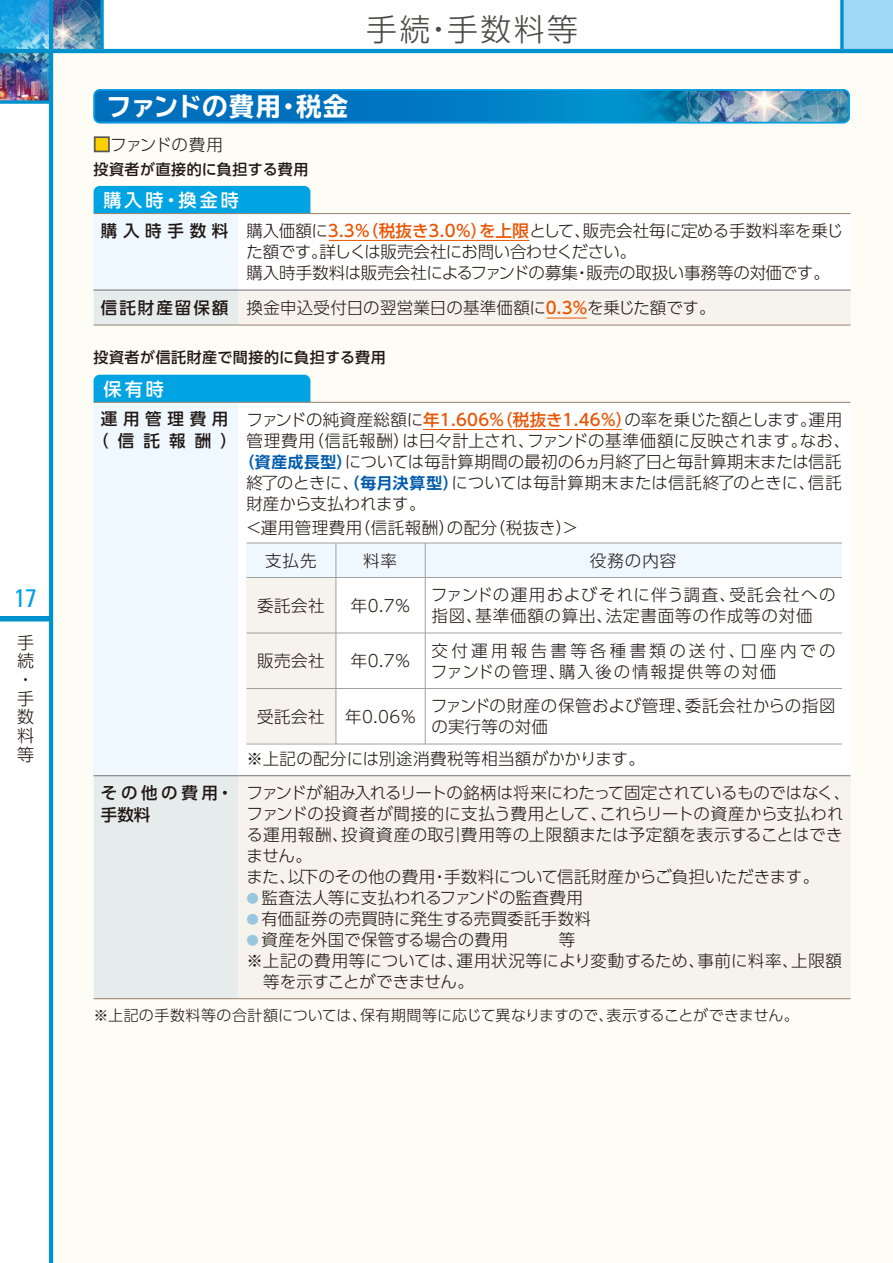
<style>
.page{position:relative;width:893px;height:1263px;background:#fff}
.page>*{position:absolute;margin:0;border:0;box-sizing:border-box;transform-origin:0 0}
.t1{font:300 30.9px "UD Shin Go Pro";letter-spacing:.08em;color:#4c4948}
.t2{font:700 expanded 25.5px "TBUD Go Std";color:#fff}
.t3{font:condensed 25.5px "Univers LT Std";color:#00a0e9}
.t4{font:500 18.15px "UD Shin Go Pro";letter-spacing:.17em;color:#fff}
.t5{font:300 16.95px/18.8px "UD Shin Go Pro";color:#221815}
.t6{font:300 16.5px/21px "UD Shin Go Pro";letter-spacing:.005em;color:#221815}
.t7{font:300 16.5px/21px "UD Shin Go Pro";letter-spacing:-.025em;color:#221815}
.t8{font:300 16.5px/21px "UD Shin Go Pro";letter-spacing:.05em;color:#221815}
.t9{font:300 16.5px/21px "UD Shin Go Pro";letter-spacing:.18em;color:#221815}
.t10{font:300 16.5px "UD Shin Go Pro";letter-spacing:.025em;color:#221815}
.t11{font:300 16.5px "UD Shin Go Pro";letter-spacing:-.015em;color:#221815}
.t12{font:300 16.5px "UD Shin Go Pro";letter-spacing:.03em;color:#221815}
.t13{font:300 16.5px "UD Shin Go Pro";letter-spacing:-.03em;color:#221815}
.t14{font:500 16.5px/21.3px "UD Shin Go Pro";letter-spacing:.345em;color:#221815;text-align:center}
.t15{font:500 16.5px/21.3px "UD Shin Go Pro";letter-spacing:.22em;color:#221815}
.t16{font:300 15px "UD Shin Go Pro";color:#221815}
.t17{font:500 15px "UD Shin Go Pro";letter-spacing:.035em;color:#221815}
.s1{color:#fdd000}
.s2{font-weight:500}
.s3{font-weight:500;color:#ea5504}
.s4{font-family:"UD Shin Go Pro De";font-weight:700;font-size:15.75px;color:#005bac}
.s5{font-size:12.3px;color:#9ac7e0}
</style>
<div class="page">
<img style="left:0;top:0;width:100px;height:100px">
<svg style="left:0;top:0;width:49px;height:49px;background:#37aae2"></svg>
<div style="left:842px;top:0;width:51px;height:51px;background:#9fd8f7"></div>
<div style="left:0;top:616px;width:51px;height:5px;background:#0092ce"></div>
<div style="left:51px;top:51px;width:842px;height:1212px;background:#fdfcf5"></div>
<hr style="left:49px;top:0;width:4px;height:1263px;background:#0092ce">
<hr style="left:0;top:49px;width:893px;height:4px;background:#0092ce">
<svg style="left:0;top:100px;width:49px;height:4px"></svg>
<svg style="left:100px;top:0;width:4px;height:49px"></svg>
<svg style="left:840px;top:0;width:4px;height:49px"></svg>
<div style="left:94px;top:375px;width:216px;height:34px;background:#00a4e3;border-radius:6px"></div>
<div style="left:94px;top:402px;width:756px;height:597px;background:#fff"></div>
<div style="left:94px;top:402px;width:144px;height:597px;background:#eff8fe"></div>
<div style="left:94px;top:186px;width:216px;height:34px;background:#00a4e3;border-radius:6px"></div>
<div style="left:94px;top:214px;width:756px;height:111px;background:#fff"></div>
<div style="left:94px;top:214px;width:144px;height:111px;background:#eff8fe"></div>
<div style="left:94px;top:290px;width:756px;height:35px;background:linear-gradient(to right,#eceeec,#faf5ed)"></div>
<div style="left:94px;top:776px;width:756px;height:223px;background:linear-gradient(to right,#eceeec,#faf5ed)"></div>
<div style="left:247px;top:543px;width:595px;height:34px;background:#eff8fe"></div>
<div style="left:247px;top:577px;width:89px;height:166px;background:#f6f3ed"></div>
<hr style="left:247px;top:633px;width:595px;height:1px;background:#9fa0a0">
<hr style="left:247px;top:688px;width:595px;height:1px;background:#9fa0a0">
<hr style="left:247px;top:543px;width:595px;height:1px;background:#9fa0a0">
<hr style="left:247px;top:577px;width:595px;height:1px;background:#9fa0a0">
<hr style="left:335px;top:543px;width:1px;height:201px;background:#9fa0a0">
<hr style="left:425px;top:543px;width:1px;height:201px;background:#9fa0a0">
<hr style="left:247px;top:744px;width:595px;height:1px;background:#9fa0a0">
<svg style="left:94px;top:89px;width:756px;height:34px;background:#1885c2"></svg>
<hr style="left:329px;top:240px;width:200px;height:1px;background:#ea5504">
<hr style="left:547px;top:318px;width:40px;height:1px;background:#ea5504">
<div style="left:94px;top:136px;width:16px;height:16px;border:2px solid #595757"></div>
<hr style="left:423px;top:429px;width:199px;height:1px;background:#ea5504">
<hr style="left:94px;top:324px;width:756px;height:2px;background:#9d8771">
<hr style="left:94px;top:213px;width:756px;height:1px;background:#9d8771">
<hr style="left:94px;top:290px;width:756px;height:1px;background:#727171">
<hr style="left:94px;top:402px;width:756px;height:1px;background:#9d8771">
<hr style="left:94px;top:998px;width:756px;height:1px;background:#9d8771">
<hr style="left:94px;top:775px;width:756px;height:1px;background:#727171">
<h2 class="t3" style="left:14px;top:582px;width:24px">17</h2>
<p class="t5" style="left:17px;top:632px;width:18px">手続・手数料等</p>
<h1 class="t1" style="left:366px;top:4px;width:213px">手続・手数料等</h1>
<h2 class="t2" style="left:106px;top:92px;width:244px">ファンドの費用・税金</h2>
<p class="t7" style="left:94px;top:133px;width:131px"><span class="s1">■</span>ファンドの費用</p>
<p class="t17" style="left:94px;top:157px;width:216px">投資者が直接的に負担する費用</p>
<p class="t4" style="left:103px;top:185px;width:137px">購入時・換金時</p>
<p class="t7" style="left:247px;top:220px;width:598px;text-indent:-146px"><span class="s2">購入時手数料</span> 購入価額に<span class="s3">3.3％（税抜き3.0％）を上限</span>として、販売会社毎に定める手数料率を乗じた額です。詳しくは販売会社にお問い合わせください。<br>購入時手数料は販売会社によるファンドの募集・販売の取扱い事務等の対価です。</p>
<p class="t6" style="left:101px;top:297px;width:616px"><span class="s2">信託財産留保額</span> 換金申込受付日の翌営業日の基準価額に<span class="s3">0.3％</span>を乗じた額です。</p>
<p class="t17" style="left:94px;top:346px;width:294px">投資者が信託財産で間接的に負担する費用</p>
<p class="t4" style="left:103px;top:374px;width:62px">保有時</p>
<p class="t14" style="left:92px;top:408px;width:146px">運用管理費用（信託報酬）</p>
<p class="t15" style="left:101px;top:782px;width:134px">その他の費用・手数料</p>
<p class="t6" style="left:247px;top:408px;width:597px">ファンドの純資産総額に<span class="s3">年1.606％（税抜き1.46％）</span>の率を乗じた額とします。運用</p>
<p class="t6" style="left:247px;top:429px;width:605px">管理費用（信託報酬）は日々計上され、ファンドの基準価額に反映されます。なお、</p>
<p class="t6" style="left:239px;top:450px;width:604px"><span class="s4">（資産成長型）</span>については毎計算期間の最初の6ヵ月終了日と毎計算期末または信託</p>
<p class="t6" style="left:247px;top:471px;width:597px">終了のときに、<span class="s4">（毎月決算型）</span>については毎計算期末または信託終了のときに、信託</p>
<p class="t11" style="left:247px;top:490px;width:180px">財産から支払われます。</p>
<p class="t12" style="left:245px;top:515px;width:335px">＜運用管理費用（信託報酬）の配分（税抜き）＞</p>
<p class="t6" style="left:265px;top:549px;width:53px">支払先</p>
<p class="t6" style="left:363px;top:549px;width:35px">料率</p>
<p class="t6" style="left:257px;top:594px;width:69px">委託会社</p>
<p class="t6" style="left:351px;top:594px;width:61px">年0.7％</p>
<p class="t6" style="left:257px;top:650px;width:69px">販売会社</p>
<p class="t6" style="left:351px;top:650px;width:61px">年0.7％</p>
<p class="t6" style="left:257px;top:705px;width:161px">受託会社 年0.06％</p>
<p class="t6" style="left:590px;top:549px;width:88px">役務の内容</p>
<p class="t8" style="left:431px;top:584px;width:406px">ファンドの運用およびそれに伴う調査、受託会社への指図、基準価額の算出、法定書面等の作成等の対価</p>
<p class="t9" style="left:431px;top:639px;width:406px">交付運用報告書等各種書類の送付、口座内でのファンドの管理、購入後の情報提供等の対価</p>
<p class="t6" style="left:431px;top:695px;width:406px">ファンドの財産の保管および管理、委託会社からの指図の実行等の対価</p>
<p class="t6" style="left:247px;top:748px;width:400px">※上記の配分には別途消費税等相当額がかかります。</p>
<p class="t6" style="left:247px;top:782px;width:605px">ファンドが組み入れるリートの銘柄は将来にわたって固定されているものではなく、ファンドの投資者が間接的に支払う費用として、これらリートの資産から支払われる運用報酬、投資資産の取引費用等の上限額または予定額を表示することはできません。<br>また、以下のその他の費用・手数料について信託財産からご負担いただきます。</p>
<p class="t11" style="left:247px;top:885px;width:338px"><span class="s5">●</span> 監査法人等に支払われるファンドの監査費用</p>
<p class="t6" style="left:247px;top:908px;width:346px"><span class="s5">●</span> 有価証券の売買時に発生する売買委託手数料</p>
<p class="t6" style="left:247px;top:929px;width:330px"><span class="s5">●</span> 資産を外国で保管する場合の費用　　　等</p>
<p class="t10" style="left:247px;top:948px;width:597px">※上記の費用等については、運用状況等により変動するため、事前に料率、上限額</p>
<p class="t13" style="left:263px;top:969px;width:212px">等を示すことができません。</p>
<p class="t16" style="left:94px;top:1003px;width:707px">※上記の手数料等の合計額については、保有期間等に応じて異なりますので、表示することができません。</p>
</div>
